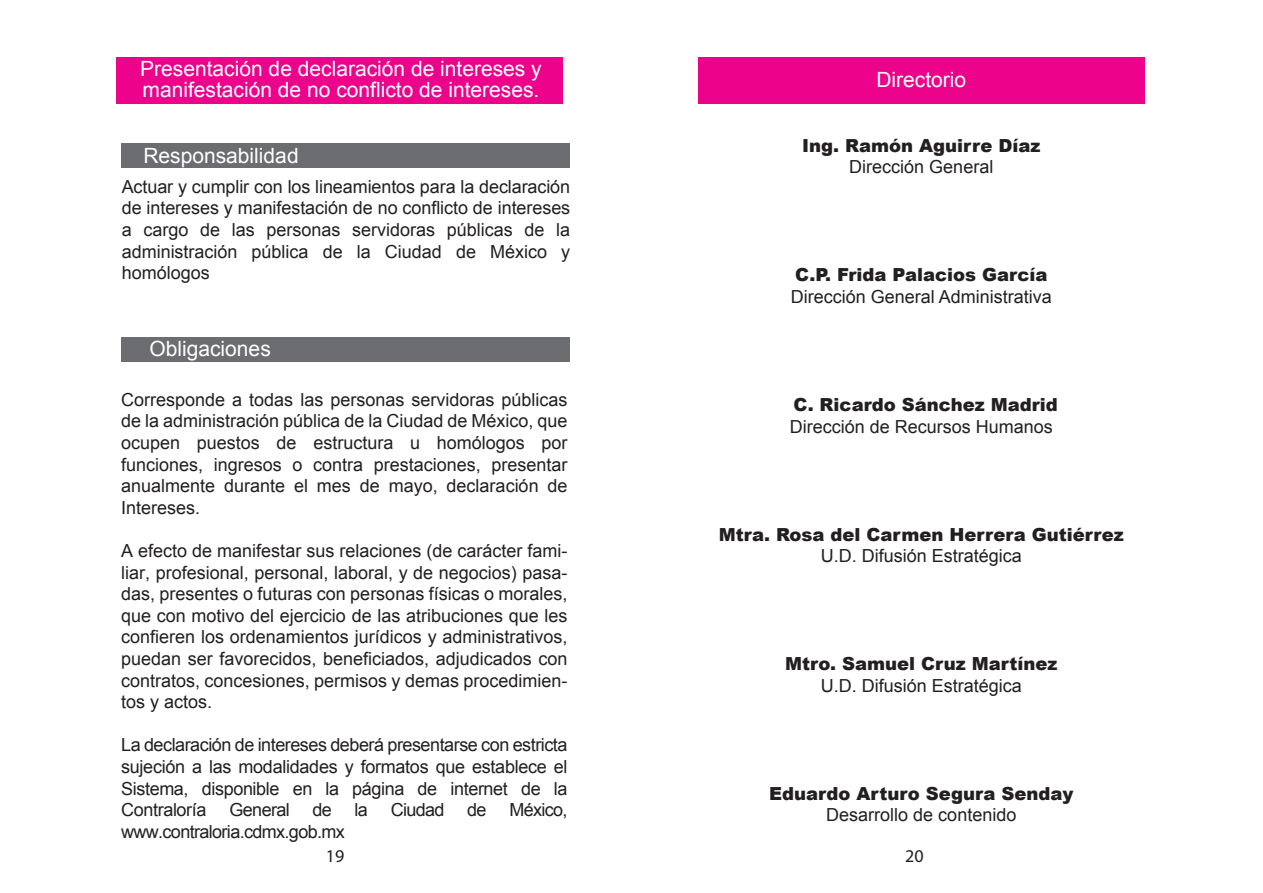
<style>
.page{position:relative;width:1263px;height:893px;background:#fff}
.page>*{position:absolute;margin:0;border:0;box-sizing:border-box;transform-origin:0 0}
.t1{font:21px/21px "Arial";color:#fff}
.t2{font:18px/21.6px "Arial";color:#231f20;text-align:justify}
.t3{font:900 18px "Arial";color:#231f20}
.t4{font:18px "Arial";letter-spacing:-.035em;color:#231f20}
.t5{font:18px "Myriad Pro";color:#231f20}
</style>
<div class="page">
<div style="left:122px;top:337px;width:448px;height:25px;background:#6c6d70"></div>
<div style="left:122px;top:143px;width:448px;height:25px;background:#6c6d70"></div>
<div style="left:116px;top:57px;width:447px;height:47px;background:#ed028c"></div>
<div style="left:698px;top:57px;width:447px;height:47px;background:#ed028c"></div>
<p class="t1" style="left:140px;top:59px;width:403px">Presentación de declaración de intereses y manifestación de no conflicto de intereses.</p>
<p class="t1" style="left:876px;top:69px;width:91px">Directorio</p>
<p class="t1" style="left:143px;top:145px;width:157px">Responsabilidad</p>
<p class="t2" style="left:122px;top:176px;width:450px">Actuar y cumplir con los lineamientos para la declaración de intereses y manifestación de no conflicto de intereses a cargo de las personas servidoras públicas de la administración pública de la Ciudad de México y homólogos</p>
<p class="t1" style="left:149px;top:338px;width:123px">Obligaciones</p>
<p class="t2" style="left:121px;top:389px;width:448px">Corresponde a todas las personas servidoras públicas de la administración pública de la Ciudad de México, que ocupen puestos de estructura u homólogos por funciones, ingresos o contra prestaciones, presentar anualmente durante el mes de mayo, declaración de Intereses.</p>
<p class="t2" style="left:121px;top:540px;width:448px">A efecto de manifestar sus relaciones (de carácter fami&shy;liar, profesional, personal, laboral, y de negocios) pasa&shy;das, presentes o futuras con personas físicas o morales, que con motivo del ejercicio de las atribuciones que les confieren los ordenamientos jurídicos y administrativos, puedan ser favorecidos, beneficiados, adjudicados con contratos, concesiones, permisos y demas procedimien&shy;tos y actos.</p>
<p class="t2" style="left:121px;top:734px;width:448px">La declaración de intereses deberá presentarse con estricta sujeción a las modalidades y formatos que establece el Sistema, disponible en la página de internet de la Contraloría</p>
<p class="t4" style="left:230px;top:798px;width:62px">General</p>
<p class="t2" style="left:312px;top:799px;width:21px">de</p>
<p class="t2" style="left:355px;top:799px;width:15px">la</p>
<p class="t2" style="left:391px;top:799px;width:55px">Ciudad</p>
<p class="t2" style="left:467px;top:799px;width:21px">de</p>
<p class="t2" style="left:509px;top:799px;width:60px">México,</p>
<p class="t4" style="left:121px;top:820px;width:225px">www.contraloria.cdmx.gob.mx</p>
<p class="t3" style="left:802px;top:132px;width:240px">Ing. Ramón Aguirre Díaz</p>
<p class="t2" style="left:849px;top:156px;width:146px">Dirección General</p>
<p class="t3" style="left:795px;top:262px;width:254px">C.P. Frida Palacios García</p>
<p class="t2" style="left:791px;top:286px;width:263px">Dirección General Administrativa</p>
<p class="t3" style="left:794px;top:391px;width:266px">C. Ricardo Sánchez Madrid</p>
<p class="t2" style="left:790px;top:416px;width:265px">Dirección de Recursos Humanos</p>
<p class="t3" style="left:719px;top:521px;width:407px">Mtra. Rosa del Carmen Herrera Gutiérrez</p>
<p class="t2" style="left:821px;top:545px;width:203px">U.D. Difusión Estratégica</p>
<p class="t3" style="left:785px;top:651px;width:274px">Mtro. Samuel Cruz Martínez</p>
<p class="t2" style="left:821px;top:675px;width:203px">U.D. Difusión Estratégica</p>
<p class="t3" style="left:769px;top:780px;width:306px">Eduardo Arturo Segura Senday</p>
<p class="t2" style="left:826px;top:804px;width:192px">Desarrollo de contenido</p>
<p class="t5" style="left:326px;top:845px;width:20px">19</p>
<p class="t5" style="left:905px;top:845px;width:20px">20</p>
</div>
